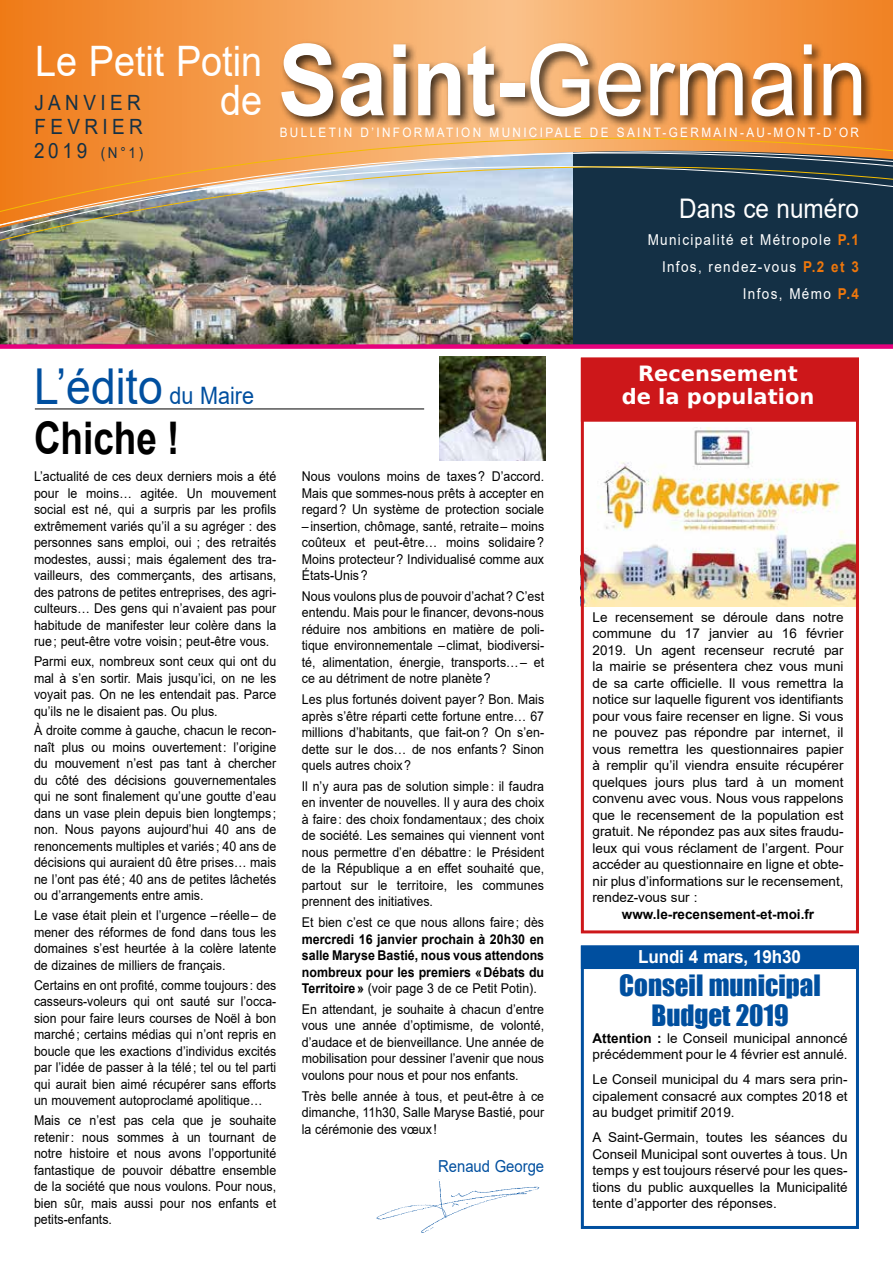
<style>
.page{position:relative;width:893px;height:1263px;background:#fff}
.page>*{position:absolute;margin:0;border:0;box-sizing:border-box;transform-origin:0 0}
.t1{font:99px "Arial";color:#fff;scale:.9 1}
.t2{font:49.5px "Arial";color:#004f9f;scale:.9 1}
.t3{font:700 45px "Arial";color:#000;scale:.82 1}
.t4{font:42px "Arial";color:#fff;scale:.9 1}
.t5{font:27px/30px "Impact";color:#004f9f;text-align:center}
.t6{font:27px "Arial";color:#fff;scale:.9 1}
.t7{font:700 21px/22.5px "DejaVu Sans";color:#fff;text-align:center}
.t8{font:21px "Arial";letter-spacing:.235em;color:#143045;scale:.9 1}
.t9{font:700 18px "Arial";letter-spacing:-.01em;color:#fff;scale:.95 1}
.t10{font:16.5px "Arial";color:#004f9f;scale:.9 1}
.t11{font:15px/27px "Arial";letter-spacing:.1em;color:#fff;text-align:right;scale:.9 1}
.t12{font:15px "Arial";color:#143045;scale:.9 1}
.t13{font:13.5px/16.5px "Arial";color:#000;text-align:justify;scale:.92 1}
.t14{font:13.5px/16.5px "Arial";color:#000;text-align:justify}
.t15{font:13.5px/16.5px "Arial";color:#000;text-align:justify;scale:.91 1}
.t16{font:700 13.5px/16.5px "Arial";color:#000;text-align:justify;scale:.92 1}
.t17{font:700 13.5px "Arial";color:#000}
.t18{font:13.05px "Arial";letter-spacing:.2em;color:#fff;scale:.9 1}
.s1{font-size:21px}
.s2{font-weight:700}
.s3{font-weight:700;color:#ee770c}
.s4{font-size:24px}
.s5{font-weight:400}
</style>
<div class="page">
<img style="left:585px;top:427px;width:270px;height:180px">
<img style="left:376px;top:1179px;width:164px;height:54px">
<div style="left:573px;top:117px;width:320px;height:230px;background:#143045"></div>
<img style="left:0;top:261px;width:573px;height:83px">
<svg style="left:0;top:0;width:893px;height:107px;background:#f39847"></svg>
<img style="left:0;top:107px;width:893px;height:154px">
<div style="left:278px;top:40px;width:596px;height:89px;background:#000;opacity:.75"></div>
<img style="left:439px;top:357px;width:107px;height:103px">
<div style="left:0;top:344px;width:893px;height:5px;background:#e6007d"></div>
<hr style="left:35px;top:409px;width:389px;height:1px;background:#000">
<div style="left:581px;top:358px;width:278px;height:575px;border:3px solid #cd171a"></div>
<div style="left:581px;top:358px;width:278px;height:64px;background:#cd171a;border:3px solid #cd171a"></div>
<div style="left:581px;top:945px;width:278px;height:284px;border:3px solid #004f9f"></div>
<div style="left:581px;top:945px;width:278px;height:24px;background:#004f9f;border:3px solid #004f9f"></div>
<h3 class="t4" style="left:35px;top:32px;width:254px">Le Petit Potin</h3>
<h3 class="t8" style="left:34px;top:88px;width:120px">JANVIER</h3>
<h3 class="t4" style="left:220px;top:71px;width:48px">de</h3>
<h3 class="t8" style="left:34px;top:112px;width:122px">FEVRIER</h3>
<p class="t12" style="left:34px;top:142px;width:123px"><span class="s1">2019</span> (N°1)</p>
<h1 class="t1" style="left:278px;top:12px;width:656px"><span class="s2">Saint-</span>Germain</h1>
<p class="t18" style="left:280px;top:123px;width:645px">BULLETIN D’INFORMATION MUNICIPALE DE SAINT-GERMAIN-AU-MONT-D’OR</p>
<h3 class="t6" style="left:679px;top:190px;width:201px">Dans ce numéro</h3>
<p class="t11" style="left:648px;top:226px;width:236px">Municipalité et Métropole <span class="s3">P.1<br></span>Infos, rendez-vous <span class="s3">P.2 et 3<br></span>Infos, Mémo <span class="s3">P.4</span></p>
<h2 class="t2" style="left:34px;top:352px;width:246px">L’édito <span class="s4">du Maire</span></h2>
<h3 class="t3" style="left:34px;top:407px;width:179px">Chiche !</h3>
<h3 class="t7" style="left:622px;top:362px;width:194px">Recensement de la population</h3>
<p class="t13" style="left:34px;top:468px;width:265px">L’actualité de ces deux derniers mois a été pour le moins… agitée. Un mouvement social est né, qui a surpris par les profils extrêmement variés qu’il a su agréger : des personnes sans emploi, oui ; des retraités modestes, aussi; mais également des tra&shy;vailleurs, des commerçants, des artisans, des patrons de petites entreprises, des agri&shy;culteurs… Des gens qui n’avaient pas pour habitude de manifester leur colère dans la rue; peut-être votre voisin; peut-être vous.</p>
<p class="t13" style="left:34px;top:653px;width:265px">Parmi eux, nombreux sont ceux qui ont du mal à s’en sortir. Mais jusqu’ici, on ne les voyait pas. On ne les entendait pas. Parce qu’ils ne le disaient pas. Ou plus.</p>
<p class="t13" style="left:34px;top:722px;width:265px">À droite comme à gauche, chacun le recon&shy;naît plus ou moins ouvertement: l’origine du mouvement n’est pas tant à chercher du côté des décisions gouvernementales qui ne sont finalement qu’une goutte d’eau dans un vase plein depuis bien longtemps ; non. Nous payons aujourd’hui 40 ans de renoncements multiples et variés ; 40 ans de décisions qui auraient dû être prises… mais ne l’ont pas été; 40 ans de petites lâchetés ou d’arrangements entre amis.</p>
<p class="t13" style="left:34px;top:907px;width:265px">Le vase était plein et l’urgence –réelle– de mener des réformes de fond dans tous les domaines s’est heurtée à la colère latente de dizaines de milliers de français.</p>
<p class="t15" style="left:34px;top:977px;width:268px">Certains en ont profité, comme toujours : des casseurs-voleurs qui ont sauté sur l’occa&shy;sion pour faire leurs courses de Noël à bon marché; certains médias qui n’ont repris en boucle que les exactions d’individus excités par l’idée de passer à la télé; tel ou tel parti qui aurait bien aimé récupérer sans efforts un mouvement autoproclamé apolitique…</p>
<p class="t13" style="left:34px;top:1112px;width:265px">Mais ce n’est pas cela que je souhaite retenir: nous sommes à un tournant de notre histoire et nous avons l’opportunité fantastique de pouvoir débattre ensemble de la société que nous voulons. Pour nous, bien sûr, mais aussi pour nos enfants et petits-enfants.</p>
<p class="t13" style="left:302px;top:468px;width:265px">Nous voulons moins de taxes? D’accord.<br>Mais que sommes-nous prêts à accepter en regard? Un système de protection sociale –insertion, chômage, santé, retraite– moins coûteux et peut-être… moins solidaire ?<br>Moins protecteur? Individualisé comme aux États-Unis?</p>
<p class="t13" style="left:302px;top:588px;width:265px">Nous voulons plus de pouvoir d’achat? C’est entendu. Mais pour le financer, devons-nous réduire nos ambitions en matière de poli&shy;tique environnementale –climat, biodiversi&shy;té, alimentation, énergie, transports…– et ce au détriment de notre planète?</p>
<p class="t13" style="left:302px;top:691px;width:265px">Les plus fortunés doivent payer? Bon. Mais après s’être réparti cette fortune entre… 67 millions d’habitants, que fait-on? On s’en&shy;dette sur le dos… de nos enfants? Sinon quels autres choix?</p>
<p class="t13" style="left:302px;top:778px;width:265px">Il n’y aura pas de solution simple: il faudra en inventer de nouvelles. Il y aura des choix à faire: des choix fondamentaux ; des choix de société. Les semaines qui viennent vont nous permettre d’en débattre: le Président de la République a en effet souhaité que, partout sur le territoire, les communes prennent des initiatives.</p>
<p class="t13" style="left:302px;top:914px;width:265px">Et bien c’est ce que nous allons faire; dès</p>
<p class="t16" style="left:302px;top:931px;width:265px">mercredi 16 janvier prochain à 20h30 en salle Maryse Bastié, nous vous attendons nombreux pour les premiers «Débats du Territoire» <span class="s5">(voir page 3 de ce Petit Potin).</span></p>
<p class="t13" style="left:302px;top:1001px;width:265px">En attendant, je souhaite à chacun d’entre vous une année d’optimisme, de volonté, d’audace et de bienveillance. Une année de mobilisation pour dessiner l’avenir que nous voulons pour nous et pour nos enfants.</p>
<p class="t13" style="left:302px;top:1087px;width:265px">Très belle année à tous, et peut-être à ce dimanche, 11h30, Salle Maryse Bastié, pour la cérémonie des vœux !</p>
<p class="t10" style="left:438px;top:1154px;width:119px">Renaud George</p>
<p class="t14" style="left:592px;top:609px;width:253px">Le recensement se déroule dans notre commune du 17 janvier au 16 février 2019. Un agent recenseur recruté par la mairie se présentera chez vous muni de sa carte officielle. Il vous remettra la notice sur laquelle figurent vos identifiants pour vous faire recenser en ligne. Si vous ne pouvez pas répondre par internet, il vous remettra les questionnaires papier à remplir qu’il viendra ensuite récupérer quelques jours plus tard à un moment convenu avec vous. Nous vous rappelons que le recensement de la population est gratuit. Ne répondez pas aux sites fraudu&shy;leux qui vous réclament de l’argent. Pour accéder au questionnaire en ligne et obte&shy;nir plus d’informations sur le recensement, rendez-vous sur :</p>
<p class="t17" style="left:622px;top:905px;width:194px">www.le-recensement-et-moi.fr</p>
<h3 class="t9" style="left:638px;top:944px;width:173px">Lundi 4 mars, 19h30</h3>
<h3 class="t5" style="left:619px;top:970px;width:203px">Conseil municipal<br>Budget 2019</h3>
<p class="t14" style="left:592px;top:1030px;width:257px"><span class="s2">Attention :</span> le Conseil municipal annoncé précédemment pour le 4 février est annulé.</p>
<p class="t14" style="left:592px;top:1071px;width:257px">Le Conseil municipal du 4 mars sera prin&shy;cipalement consacré aux comptes 2018 et au budget primitif 2019.</p>
<p class="t14" style="left:592px;top:1129px;width:257px">A Saint-Germain, toutes les séances du Conseil Municipal sont ouvertes à tous. Un temps y est toujours réservé pour les ques&shy;tions du public auxquelles la Municipalité tente d’apporter des réponses.</p>
</div>
